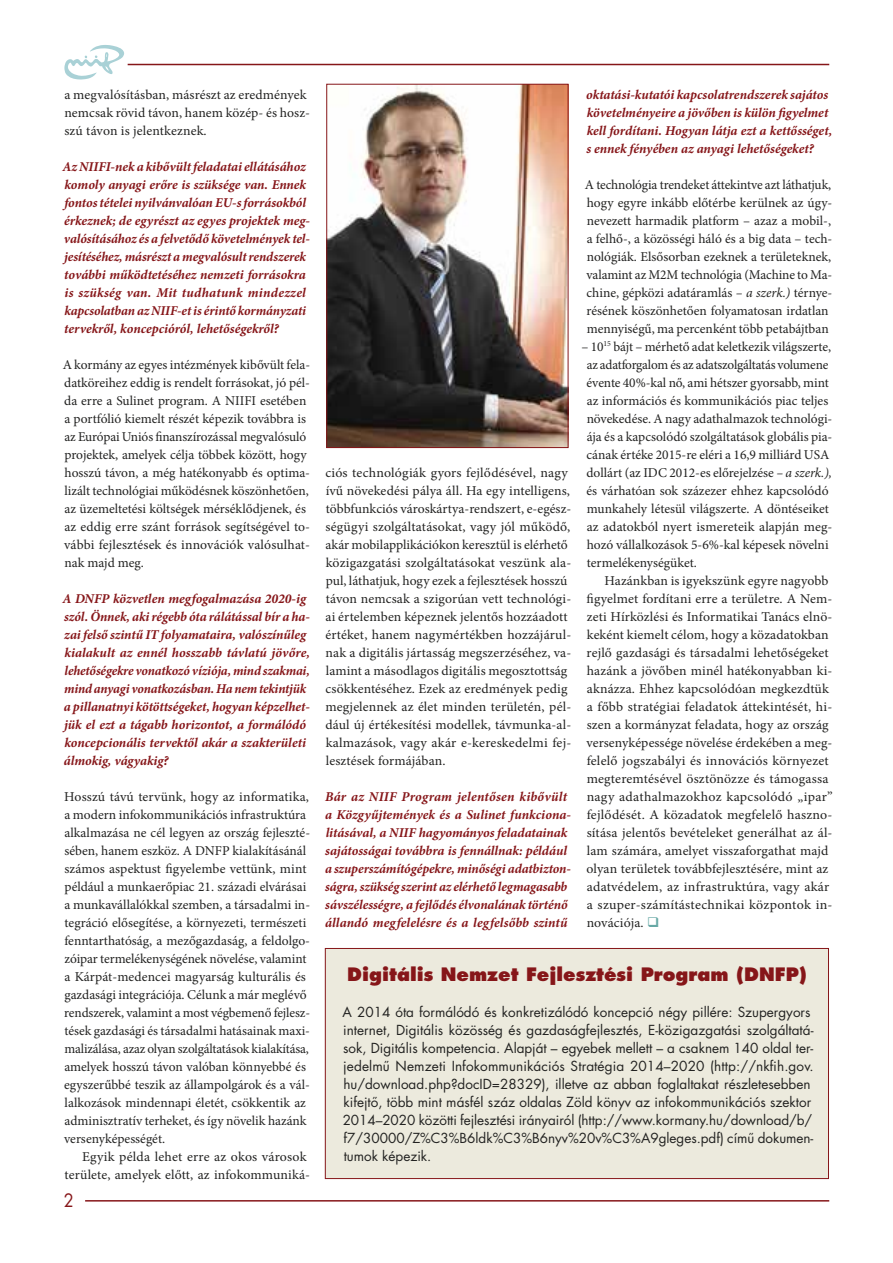
<style>
.page{position:relative;width:893px;height:1263px;background:#fff}
.page>*{position:absolute;margin:0;border:0;box-sizing:border-box;transform-origin:0 0}
.t1{font:800 18px "Futura Std";color:#861619}
.t2{font:18px "Futura Std";color:#861619;scale:.9 1}
.t3{font:13.5px/18px "Minion Pro";color:#222221}
.t4{font:italic 700 13.5px/18px "Minion Pro";letter-spacing:-.005em;color:#861619}
.t5{font:13.5px/18px "Futura Std";color:#222221}
.s1{font-style:italic}
.s2{color:#67a8a5}
</style>
<div class="page">
<hr style="left:128px;top:64px;width:701px;height:1px;background:#861619">
<hr style="left:85px;top:1200px;width:744px;height:1px;background:#861619">
<svg style="left:64px;top:45px;width:60px;height:35px"></svg>
<img style="left:328px;top:86px;width:238px;height:360px">
<div style="left:326px;top:84px;width:242px;height:364px;border:1px solid #861619"></div>
<div style="left:325px;top:948px;width:503px;height:230px;background:#eceadd"></div>
<div style="left:325px;top:948px;width:504px;height:231px;border:1px solid #861619"></div>
<p class="t3" style="left:64px;top:86px;width:247px">a megvalósításban, másrészt az eredmények nemcsak rövid távon, hanem közép- és hos - szú távon is jelentkeznek.</p>
<p class="t4" style="left:62px;top:157px;width:249px">Az NIIFI-nek a kibővült feladatai ellátásához komoly anyagi erőre is szüksége van. Ennek fontos tételei nyilvánvalóan EU-s forrásokból érkeznek; de egyrészt az egyes projektek meg&shy;valósításához és a felvetődő követelmények tel&shy;jesítéséhez, másrészt a megvalósult rendszerek további működtetéséhez nemzeti forrásokra is szükség van. Mit tudhatunk mindezzel kapcsolatban az NIIF-et is érintő kormányzati tervekről, koncepcióról, lehetőségekről?</p>
<p class="t3" style="left:63px;top:356px;width:249px">A kormány az egyes intézmények kibővült fela&shy;datköreihez eddig is rendelt forrásokat, jó pél&shy;da erre a Sulinet program. A NIIFI esetében a portfólió kiemelt részét képezik továbbra is az Európai Uniós finanszírozással megvalósuló projektek, amelyek célja többek között, hogy hosszú távon, a még hatékonyabb és optima&shy;lizált technológiai működésnek köszönhetően, az üzemeltetési költségek mérséklődjenek, és az eddig erre szánt források segítségével to&shy;vábbi fejlesztések és innovációk valósulhat&shy;nak majd meg.</p>
<p class="t4" style="left:62px;top:589px;width:249px">A DNFP közvetlen megfogalmazása 2020-ig szól. Önnek, aki régebb óta rálátással bír a ha&shy;zai felső szintű IT folyamataira, valószínűleg kialakult az ennél hosszabb távlatú jövőre, lehetőségekre vonatkozó víziója, mind szakmai, mind anyagi vonatkozásban. Ha nem tekintjük a pillanatnyi kötöttségeket, hogyan képzelhet&shy;jük el ezt a tágabb horizontot, a formálódó koncepcionális tervektől akár a szakterületi álmokig, vágyakig?</p>
<p class="t3" style="left:64px;top:788px;width:247px">Hosszú távú tervünk, hogy az informatika, a modern infokommunikációs infrastruktúra alkalmazása ne cél legyen az ország fejleszté&shy;sében, hanem eszköz. A DNFP kialakításánál számos aspektust figyelembe vettünk, mint például a munkaerőpiac 21. századi elvárásai a munkavállalókkal szemben, a társadalmi in&shy;tegráció elősegítése, a környezeti, természeti fenntarthatóság, a mezőgazdaság, a feldolgo&shy;zóipar termelékenységének növelése, valamint a Kárpát-medencei magyarság kulturális és gazdasági integrációja. Célunk a már meglévő rendszerek, valamint a most végbemenő fejlesz&shy;tések gazdasági és társadalmi hatásainak maxi&shy;malizálása, azaz olyan szolgáltatások kialakítása, amelyek hosszú távon valóban könnyebbé és egyszerűbbé teszik az állampolgárok és a vál&shy;lalkozások mindennapi életét, csökkentik az adminisztratív terheket, és így növelik hazánk versenyképességét.</p>
<p class="t3" style="left:65px;top:1148px;width:247px;text-align:right">Egyik példa lehet erre az okos városok területe, amelyek előtt, az infokommuniká-</p>
<h1 class="t2" style="left:64px;top:1188px;width:13px">2</h1>
<p class="t4" style="left:586px;top:85px;width:247px">oktatási-kutatói kapcsolatrendszerek sajátos követelményeire a jövőben is külön figyelmet kell fordítani. Hogyan látja ezt a kettősséget, s ennek fényében az anyagi lehetőségeket?</p>
<p class="t3" style="left:585px;top:176px;width:249px">A technológia trendeket áttekintve azt láthatjuk, hogy egyre inkább előtérbe kerülnek az úgy&shy;nevezett harmadik platform – azaz a mobil-, a felhő-, a közösségi háló és a big data – tech&shy;nológiák. Elsősorban ezeknek a területeknek, valamint az M2M technológia (Machine to Ma&shy;chine, gépközi adatáramlás <span class="s1">– a szerk.)</span> térnye&shy;résének köszönhetően folyamatosan irdatlan mennyiségű, ma percenként több petabájtban</p>
<p class="t3" style="left:586px;top:338px;width:247px;text-indent:-5px">– 10<sup>15</sup> bájt – mérhető adat keletkezik világszerte, az adatforgalom és az adatszolgáltatás volumene évente 40%-kal nő, ami hétszer gyorsabb, mint az információs és kommunikációs piac teljes növekedése. A nagy adathalmazok technológi&shy;ája és a kapcsolódó szolgáltatások globális pia&shy;cának értéke 2015-re eléri a 16,9 milliárd USA dollárt (az IDC 2012-es előrejelzése <span class="s1">– a szerk.), </span>és várhatóan sok százezer ehhez kapcsolódó munkahely létesül világszerte. A döntéseiket az adatokból nyert ismereteik alapján meg&shy;hozó vállalkozások 5-6%-kal képesek növelni termelékenységüket.</p>
<p class="t3" style="left:586px;top:572px;width:248px;text-indent:18px">Hazánkban is igyekszünk egyre nagyobb figyelmet fordítani erre a területre. A Nem&shy;zeti Hírközlési és Informatikai Tanács elnö&shy;keként kiemelt célom, hogy a közadatokban rejlő gazdasági és társadalmi lehetőségeket hazánk a jövőben minél hatékonyabban ki&shy;aknázza. Ehhez kapcsolódóan megkezdtük a főbb stratégiai feladatok áttekintését, hi&shy;szen a kormányzat feladata, hogy az ország versenyképessége növelése érdekében a meg&shy;felelő jogszabályi és innovációs környezet megteremtésével ösztönözze és támogassa nagy adathalmazokhoz kapcsolódó „ipar” fejlődését. A közadatok megfelelő haszno&shy;sítása jelentős bevételeket generálhat az ál&shy;lam számára, amelyet visszaforgathat majd olyan területek továbbfejlesztésére, mint az adatvédelem, az infrastruktúra, vagy akár a szuper-számítástechnikai központok in&shy;novációja. <span class="s2">❑</span></p>
<h1 class="t1" style="left:347px;top:961px;width:461px">Digitális Nemzet Fejlesztési Program (DNFP)</h1>
<p class="t5" style="left:342px;top:1003px;width:473px">A 2014 óta formálódó és konkretizálódó koncepció négy pillére: Szupergyors internet, Digitális közösség és gazdaságfejlesztés, E-közigazgatási szolgáltatá&shy;sok, Digitális kompetencia. Alapját – egyebek mellett – a csaknem 140 oldal ter&shy;jedelmű Nemzeti Infokommunikációs Stratégia 2014–2020 (http://nkfih.gov. hu/download.php?docID=28329), illetve az abban foglaltakat részletesebben kifejtő, több mint másfél száz oldalas Zöld könyv az infokommunikációs szektor 2014–2020 közötti fejlesztési irányairól (http://www.kormany.hu/download/b/ f7/30000/Z%C3%B6ldk%C3%B6nyv%20v%C3%A9gleges.pdf) című dokumen&shy;tumok képezik.</p>
<p class="t3" style="left:325px;top:464px;width:247px">ciós technológiák gyors fejlődésével, nagy ívű növekedési pálya áll. Ha egy intelligens, többfunkciós városkártya-rendszert, e-egész&shy;ségügyi szolgáltatásokat, vagy jól működő, akár mobilapplikációkon keresztül is elérhető közigazgatási szolgáltatásokat veszünk ala&shy;pul, láthatjuk, hogy ezek a fejlesztések hosszú távon nemcsak a szigorúan vett technológi&shy;ai értelemben képeznek jelentős hozzáadott értéket, hanem nagymértékben hozzájárul&shy;nak a digitális jártasság megszerzéséhez, va&shy;lamint a másodlagos digitális megosztottság csökkentéséhez. Ezek az eredmények pedig megjelennek az élet minden területén, pél&shy;dául új értékesítési modellek, távmunka-al&shy;kalmazások, vagy akár e-kereskedelmi fej&shy;lesztések formájában.</p>
<p class="t4" style="left:325px;top:787px;width:248px">Bár az NIIF Program jelentősen kibővült a Közgyűjtemények és a Sulinet funkciona&shy;litásával, a NIIF hagyományos feladatainak sajátosságai továbbra is fennállnak: például a szuperszámítógépekre, minőségi adatbizton&shy;ságra, szükség szerint az elérhető legmagasabb sávszélességre, a fejlődés élvonalának történő állandó megfelelésre és a legfelsőbb szintű</p>
</div>
